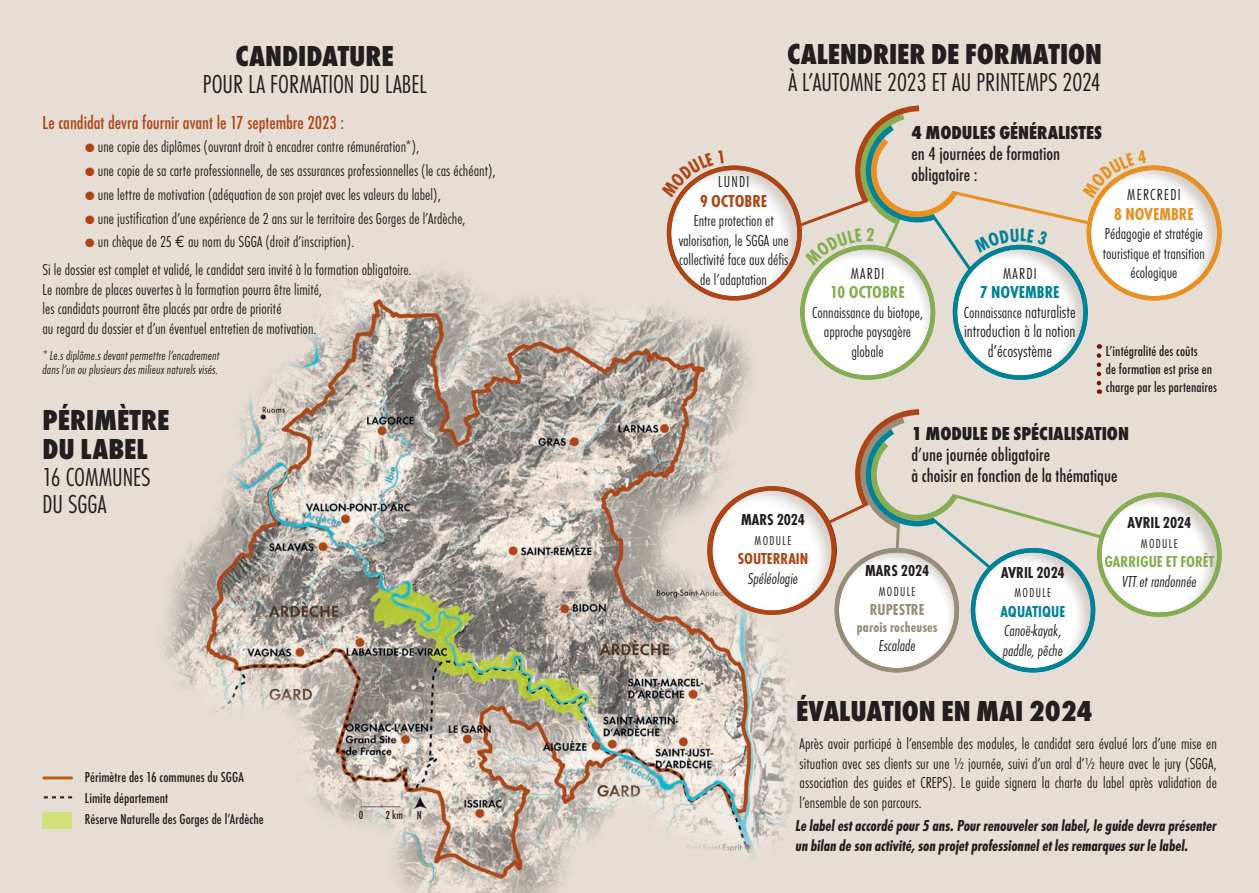
<style>
.page{position:relative;width:1259px;height:893px;background:#e6ded5}
.page>*{position:absolute;margin:0;border:0;box-sizing:border-box;transform-origin:0 0}
.t1{font:800 condensed 30px "Futura T";color:#231f20}
.t2{font:300 condensed 27px "Futura T";color:#231f20}
.t3{font:500 condensed 19.5px "Futura T";color:#231f20}
.t4{font:500 condensed 19.5px "Futura T";letter-spacing:-.005em;color:#ae4517}
.t5{font:800 condensed 19.5px "Futura T";color:#231f20}
.t6{font:300 condensed 18px/19.5px "Futura T";color:#231f20;text-align:center}
.t7{font:700 condensed 18px "Futura T";color:#86ad53}
.t8{font:700 condensed 18px "Futura T";color:#008297}
.t9{font:700 condensed 18px "Futura T";color:#e89022}
.t10{font:700 condensed 18px "Futura T";color:#ae4517}
.t11{font:300 condensed 16.5px/19.5px "Futura T";color:#231f20;text-align:center}
.t12{font:italic 700 condensed 16.5px/19.5px "Futura T";letter-spacing:-.005em;color:#231f20}
.t13{font:italic 300 condensed 16.5px/19.5px "Futura T";color:#231f20}
.t14{font:700 condensed 16.5px "Futura T";color:#231f20}
.t15{font:700 condensed 16.5px "Futura T";color:#86ad53}
.t16{font:700 condensed 16.5px "Futura T";color:#ae4517}
.t17{font:700 condensed 16.5px "Futura T";color:#008297}
.t18{font:300 condensed 16.5px "Futura T";letter-spacing:.075em;color:#231f20}
.t19{font:700 condensed 16.5px "Futura T";color:#978d7b}
.t20{font:500 condensed 15px/18px "Futura T";letter-spacing:.005em;color:#231f20}
.t21{font:700 condensed 15px "Futura T";letter-spacing:.01em;color:#978d7b}
.t22{font:italic 300 condensed 13.5px/13.5px "Futura T";letter-spacing:.01em;color:#231f20}
.t23{font:300 condensed 13.5px "Futura T";letter-spacing:.1em;color:#231f20}
.t24{font:500 condensed 12px "Futura T";color:#231f20}
.s1{color:#ae4517}
.s2{font-family:"Euro Mono";font-weight:400;font-stretch:normal}
.s3{font-size:18px}
</style>
<div class="page">
<img style="left:164px;top:270px;width:634px;height:623px">
<div style="left:798px;top:242px;width:138px;height:138px;background:#513825;opacity:.25"></div>
<div style="left:1084px;top:163px;width:138px;height:138px;background:#513825;opacity:.25"></div>
<div style="left:706px;top:483px;width:132px;height:132px;background:#513825;opacity:.25"></div>
<div style="left:665px;top:163px;width:138px;height:138px;background:#513825;opacity:.25"></div>
<div style="left:1095px;top:489px;width:127px;height:128px;background:#513825;opacity:.25"></div>
<div style="left:832px;top:545px;width:128px;height:128px;background:#513825;opacity:.25"></div>
<div style="left:951px;top:242px;width:138px;height:138px;background:#513825;opacity:.25"></div>
<div style="left:969px;top:545px;width:127px;height:128px;background:#513825;opacity:.25"></div>
<div style="left:43px;top:812px;width:29px;height:16px;background:#d3e17b"></div>
<svg style="left:44px;top:796px;width:28px;height:2px"></svg>
<hr style="left:44px;top:776px;width:28px;height:3px;background:#b85f1b">
<svg style="left:1096px;top:355px;width:5px;height:39px"></svg>
<svg style="left:823px;top:409px;width:283px;height:162px"></svg>
<div style="left:800px;top:245px;width:135px;height:135px;border:4px solid #86ad53;border-radius:50%"></div>
<div style="left:1086px;top:165px;width:135px;height:136px;border:4px solid #e89022;border-radius:50%"></div>
<div style="left:666px;top:165px;width:136px;height:136px;border:4px solid #ae4517;border-radius:50%"></div>
<div style="left:952px;top:245px;width:135px;height:135px;border:4px solid #008297;border-radius:50%"></div>
<div style="left:707px;top:486px;width:129px;height:129px;border:4px solid #ae4517;border-radius:50%"></div>
<div style="left:1097px;top:492px;width:124px;height:125px;border:4px solid #86ad53;border-radius:50%"></div>
<div style="left:834px;top:548px;width:125px;height:125px;border:4px solid #978d7b;border-radius:50%"></div>
<div style="left:970px;top:548px;width:125px;height:125px;border:4px solid #008297;border-radius:50%"></div>
<svg style="left:665px;top:163px;width:59px;height:35px"></svg>
<svg style="left:796px;top:106px;width:350px;height:168px"></svg>
<p class="t1" style="left:236px;top:38px;width:160px">CANDIDATURE</p>
<p class="t2" style="left:203px;top:68px;width:225px">POUR LA FORMATION DU LABEL</p>
<p class="t1" style="left:787px;top:37px;width:316px">CALENDRIER DE FORMATION</p>
<p class="t2" style="left:788px;top:67px;width:314px">À L’AUTOMNE 2023 ET AU PRINTEMPS 2024</p>
<p class="t4" style="left:43px;top:111px;width:303px">Le candidat devra fournir avant le 17 septembre 2023 :</p>
<p class="t11" style="left:85px;top:137px;width:336px"><span class="s1">●</span> une copie des diplômes (ouvrant droit à encadrer contre rémunération*),</p>
<p class="t11" style="left:85px;top:161px;width:412px"><span class="s1">●</span> une copie de sa carte professionnelle, de ses assurances professionnelles (le cas échéant),</p>
<p class="t11" style="left:85px;top:184px;width:357px"><span class="s1">●</span> une lettre de motivation (adéquation de son projet avec les valeurs du label),</p>
<p class="t11" style="left:85px;top:208px;width:382px"><span class="s1">●</span> une justification d’une expérience de 2 ans sur le territoire des Gorges de l’Ardèche,</p>
<p class="t11" style="left:85px;top:232px;width:271px"><span class="s1">●</span> un chèque de 25 <span class="s2">e</span> au nom du SGGA (droit d’inscription).</p>
<p class="t11" style="left:43px;top:260px;width:370px">Si le dossier est complet et validé, le candidat sera invité à la formation obligatoire.</p>
<p class="t11" style="left:43px;top:279px;width:281px;text-align:left">Le nombre de places ouvertes à la formation pourra être limité, les candidats pourront être placés par ordre de priorité<br>au regard du dossier et d’un éventuel entretien de motivation.</p>
<p class="t22" style="left:43px;top:349px;width:178px">* Le.s diplôme.s devant permettre l’encadrement dans l’un ou plusieurs des milieux naturels visés.</p>
<p class="t20" style="left:1105px;top:342px;width:113px">L’intégralité des coûts<br>de formation est prise en charge par les partenaires</p>
<p class="t5" style="left:911px;top:121px;width:192px">4 MODULES GÉNÉRALISTES</p>
<p class="t3" style="left:911px;top:142px;width:150px">en 4 journées de formation</p>
<p class="t3" style="left:911px;top:163px;width:68px">obligatoire :</p>
<p class="t11" style="left:718px;top:172px;width:33px">LUNDI</p>
<p class="t10" style="left:700px;top:190px;width:69px">9 OCTOBRE</p>
<p class="t11" style="left:678px;top:211px;width:112px">Entre protection et valorisation, le SGGA une collectivité face aux défis de l’adaptation</p>
<p class="t18" style="left:1127px;top:185px;width:55px">MERCREDI</p>
<p class="t9" style="left:1114px;top:203px;width:81px">8 NOVEMBRE</p>
<p class="t11" style="left:1103px;top:224px;width:104px">Pédagogie et stratégie touristique et transition écologique</p>
<p class="t11" style="left:1003px;top:263px;width:35px">MARDI</p>
<p class="t8" style="left:980px;top:282px;width:81px">7 NOVEMBRE</p>
<p class="t11" style="left:963px;top:302px;width:114px">Connaissance <span class="s3">naturaliste</span></p>
<p class="t6" style="left:964px;top:321px;width:113px">introduction à la notion d’écosystème</p>
<p class="t11" style="left:850px;top:263px;width:35px">MARDI</p>
<p class="t7" style="left:830px;top:282px;width:76px">10 OCTOBRE</p>
<p class="t11" style="left:812px;top:302px;width:112px">Connaissance du biotope, approche paysagère</p>
<p class="t11" style="left:851px;top:341px;width:34px">globale</p>
<p class="t1" style="left:43px;top:403px;width:128px">PÉRIMÈTRE</p>
<p class="t1" style="left:43px;top:431px;width:107px">DU LABEL</p>
<p class="t2" style="left:43px;top:461px;width:110px">16 COMMUNES</p>
<p class="t2" style="left:43px;top:488px;width:66px">DU SGGA</p>
<p class="t20" style="left:85px;top:768px;width:161px">Périmètre des 16 communes du SGGA</p>
<p class="t20" style="left:85px;top:789px;width:85px">Limite département</p>
<p class="t20" style="left:85px;top:810px;width:180px">Réserve Naturelle des Gorges de l’Ardèche</p>
<p class="t24" style="left:359px;top:808px;width:6px">0</p>
<p class="t24" style="left:385px;top:808px;width:19px">2 km</p>
<p class="t24" style="left:417px;top:808px;width:6px">N</p>
<p class="t14" style="left:741px;top:510px;width:65px">MARS 2024</p>
<p class="t23" style="left:754px;top:532px;width:38px">MODULE</p>
<p class="t16" style="left:737px;top:549px;width:72px">SOUTERRAIN</p>
<p class="t13" style="left:748px;top:568px;width:52px">Spéléologie</p>
<p class="t5" style="left:911px;top:422px;width:219px">1 MODULE DE SPÉCIALISATION</p>
<p class="t3" style="left:911px;top:443px;width:140px">d’une journée obligatoire</p>
<p class="t3" style="left:911px;top:464px;width:207px">à choisir en fonction de la thématique</p>
<p class="t14" style="left:865px;top:561px;width:65px">MARS 2024</p>
<p class="t23" style="left:879px;top:583px;width:38px">MODULE</p>
<p class="t19" style="left:870px;top:600px;width:56px">RUPESTRE</p>
<p class="t21" style="left:857px;top:618px;width:82px">parois rocheuses</p>
<p class="t13" style="left:879px;top:636px;width:38px">Escalade</p>
<p class="t14" style="left:1001px;top:563px;width:65px">AVRIL 2024</p>
<p class="t23" style="left:1014px;top:585px;width:38px">MODULE</p>
<p class="t17" style="left:1000px;top:602px;width:66px">AQUATIQUE</p>
<p class="t13" style="left:1003px;top:621px;width:61px">Canoë-kayak, paddle, pêche</p>
<p class="t14" style="left:1127px;top:513px;width:65px">AVRIL 2024</p>
<p class="t23" style="left:1141px;top:535px;width:38px">MODULE</p>
<p class="t15" style="left:1104px;top:552px;width:111px">GARRIGUE ET FORÊT</p>
<p class="t13" style="left:1122px;top:571px;width:76px">VTT et randonnée</p>
<p class="t1" style="left:796px;top:693px;width:298px">ÉVALUATION EN MAI 2024</p>
<p class="t11" style="left:799px;top:733px;width:419px;text-align:justify">Après avoir participé à l’ensemble des modules, le candidat sera évalué lors d’une mise en situation avec ses clients sur une ½ journée, suivi d’un oral d’½ heure avec le jury (SGGA, association des guides et CREPS). Le guide signera la charte du label après validation de l’ensemble de son parcours.</p>
<p class="t12" style="left:795px;top:816px;width:423px">Le label est accordé pour 5 ans. Pour renouveler son label, le guide devra présenter un bilan de son activité, son projet professionnel et les remarques sur le label.</p>
</div>
